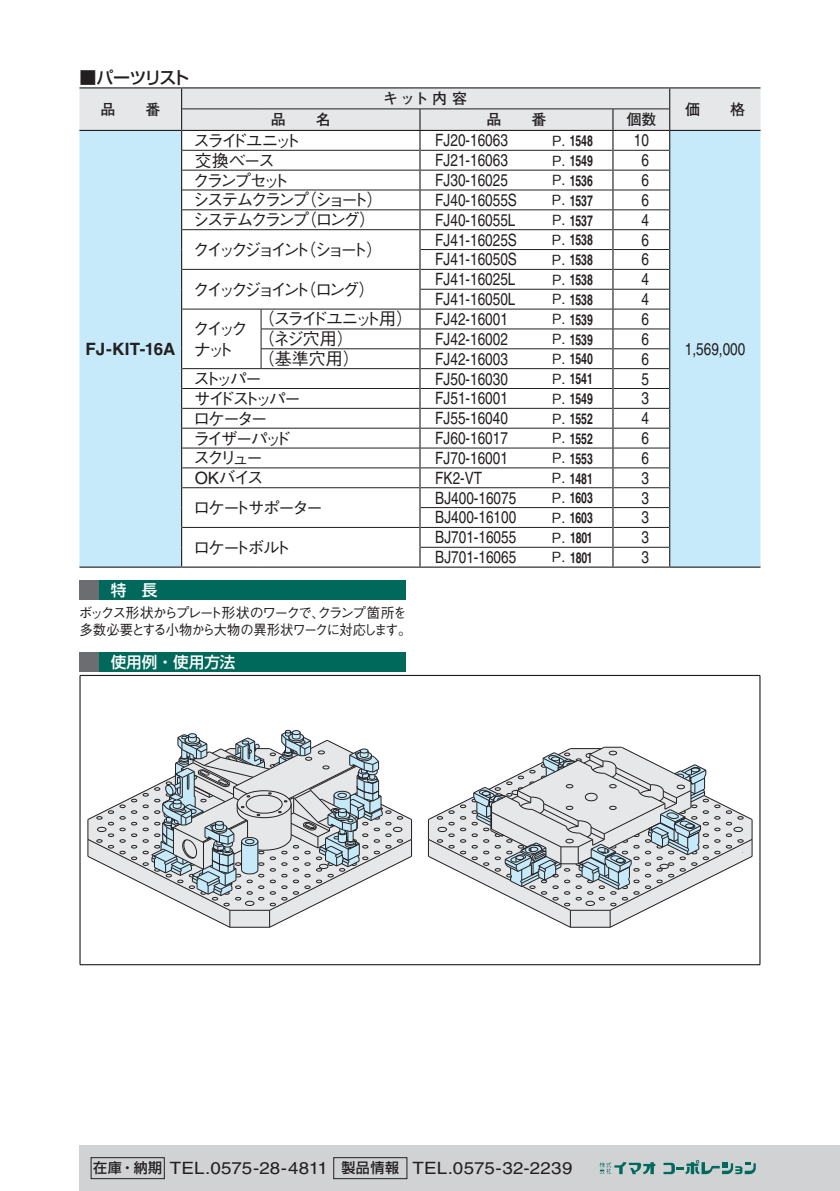
<style>
.page{position:relative;width:840px;height:1191px;background:#fff}
.page>*{position:absolute;margin:0;border:0;box-sizing:border-box;transform-origin:0 0}
.t1{font:17px "Helvetica LT Std";color:#231f20;scale:.8 1}
.t2{font:500 17px/21px "Gothic BBB Pr 6 N";letter-spacing:-.185em;color:#231f20}
.t3{font:17px "Helvetica LT Std";color:#231f20;scale:1.1 1}
.t4{font:500 17px "Gothic BBB Pr 6 N";letter-spacing:-.14em;color:#231f20}
.t5{font:500 17px "Gothic BBB Pr 6 N";letter-spacing:-.26em;color:#231f20}
.t6{font:500 17px "Gothic BBB Pr 6 N";letter-spacing:-.235em;color:#231f20}
.t7{font:700 17px "Helvetica LT Std";letter-spacing:.005em;color:#231f20}
.t8{font:500 17px "Shin Go Pr 6 N";letter-spacing:-.12em;color:#231f20}
.t9{font:500 15.6px "Shin Go Pr 6 N";color:#fff}
.t10{font:700 15px "Helvetica LT Std";color:#231f20;scale:.7 1}
.t11{font:700 15px "Futo Go B101 Pr 6 N";color:#231f20}
.t12{font:500 14px/17px "Gothic BBB Pr 6 N";letter-spacing:-.115em;color:#231f20}
.s1{font-family:"Gothic BBB Pr 6 N";font-weight:500;font-size:14px}
.s2{font-family:"Helvetica LT Std";font-weight:400}
.s3{font-family:"Shin Go Pr 6 N";font-weight:500;font-size:14px}
</style>
<div class="page">
<div style="left:79px;top:1145px;width:760px;height:46px;background:#d1d2d4"></div>
<div style="left:91px;top:1157px;width:73px;height:22px;border:1px solid #231f20"></div>
<div style="left:333px;top:1157px;width:74px;height:22px;border:1px solid #231f20"></div>
<svg style="left:599px;top:1162px;width:56px;height:12px"></svg>
<svg style="left:663px;top:1160px;width:92px;height:14px"></svg>
<hr style="left:79px;top:87px;width:102px;height:1px;background:#231f20">
<hr style="left:181px;top:87px;width:80px;height:1px;background:#231f20">
<hr style="left:261px;top:87px;width:159px;height:1px;background:#231f20">
<hr style="left:420px;top:87px;width:192px;height:1px;background:#231f20">
<hr style="left:612px;top:87px;width:57px;height:1px;background:#231f20">
<hr style="left:669px;top:87px;width:91px;height:1px;background:#231f20">
<svg style="left:79px;top:88px;width:681px;height:478px"></svg>
<hr style="left:79px;top:566px;width:102px;height:1px;background:#231f20">
<hr style="left:181px;top:566px;width:80px;height:1px;background:#231f20">
<hr style="left:261px;top:566px;width:159px;height:1px;background:#231f20">
<hr style="left:420px;top:566px;width:192px;height:1px;background:#231f20">
<hr style="left:612px;top:566px;width:57px;height:1px;background:#231f20">
<hr style="left:669px;top:566px;width:91px;height:1px;background:#231f20">
<div style="left:79px;top:580px;width:20px;height:19px;background:#6c6d70"></div>
<div style="left:99px;top:580px;width:306px;height:19px;background:#01695b"></div>
<div style="left:79px;top:652px;width:20px;height:20px;background:#6c6d70"></div>
<div style="left:99px;top:652px;width:306px;height:20px;background:#01695b"></div>
<hr style="left:80px;top:964px;width:679px;height:1px;background:#231f20">
<hr style="left:79px;top:675px;width:2px;height:289px;background:#231f20">
<hr style="left:80px;top:675px;width:679px;height:1px;background:#231f20">
<hr style="left:759px;top:675px;width:1px;height:289px;background:#231f20">
<svg style="left:87px;top:729px;width:325px;height:199px"></svg>
<svg style="left:427px;top:746px;width:325px;height:182px"></svg>
<p class="t8" style="left:79px;top:63px;width:111px">■パーツリスト</p>
<p class="t11" style="left:100px;top:97px;width:61px">品　　番</p>
<p class="t11" style="left:383px;top:86px;width:85px">キ ッ ト 内 容</p>
<p class="t11" style="left:270px;top:108px;width:61px">品　　名</p>
<p class="t11" style="left:486px;top:108px;width:61px">品　　番</p>
<p class="t11" style="left:626px;top:108px;width:31px">個数</p>
<p class="t2" style="left:193px;top:129px;width:109px">スライドユニット</p>
<p class="t1" style="left:435px;top:131px;width:92px">FJ20-16063</p>
<p class="t10" style="left:551px;top:132px;width:60px"><span class="s1">P．</span>1548</p>
<p class="t1" style="left:633px;top:131px;width:20px">10</p>
<p class="t2" style="left:194px;top:149px;width:82px">交換ベース</p>
<p class="t1" style="left:435px;top:150px;width:92px">FJ21-16063</p>
<p class="t10" style="left:551px;top:151px;width:60px"><span class="s1">P．</span>1549</p>
<p class="t1" style="left:641px;top:150px;width:11px">6</p>
<p class="t2" style="left:192px;top:168px;width:98px">クランプセット</p>
<p class="t1" style="left:435px;top:170px;width:92px">FJ30-16025</p>
<p class="t10" style="left:551px;top:171px;width:60px"><span class="s1">P．</span>1536</p>
<p class="t1" style="left:641px;top:170px;width:11px">6</p>
<p class="t2" style="left:192px;top:188px;width:193px">システムクランプ（ショート）</p>
<p class="t1" style="left:435px;top:190px;width:104px">FJ40-16055S</p>
<p class="t10" style="left:551px;top:191px;width:60px"><span class="s1">P．</span>1537</p>
<p class="t1" style="left:641px;top:190px;width:11px">6</p>
<p class="t2" style="left:192px;top:208px;width:185px">システムクランプ（ロング）</p>
<p class="t1" style="left:435px;top:210px;width:102px">FJ40-16055L</p>
<p class="t10" style="left:551px;top:211px;width:60px"><span class="s1">P．</span>1537</p>
<p class="t1" style="left:641px;top:210px;width:11px">4</p>
<p class="t5" style="left:192px;top:236px;width:192px">クイックジョイント（ショート）</p>
<p class="t1" style="left:435px;top:230px;width:104px">FJ41-16025S</p>
<p class="t10" style="left:551px;top:231px;width:60px"><span class="s1">P．</span>1538</p>
<p class="t1" style="left:641px;top:230px;width:11px">6</p>
<p class="t1" style="left:435px;top:249px;width:104px">FJ41-16050S</p>
<p class="t10" style="left:551px;top:251px;width:60px"><span class="s1">P．</span>1538</p>
<p class="t1" style="left:641px;top:249px;width:11px">6</p>
<p class="t7" style="left:85px;top:338px;width:92px">FJ-KIT-16A</p>
<p class="t6" style="left:192px;top:276px;width:184px">クイックジョイント（ロング）</p>
<p class="t1" style="left:435px;top:269px;width:102px">FJ41-16025L</p>
<p class="t10" style="left:551px;top:271px;width:60px"><span class="s1">P．</span>1538</p>
<p class="t1" style="left:641px;top:269px;width:11px">4</p>
<p class="t1" style="left:435px;top:289px;width:102px">FJ41-16050L</p>
<p class="t10" style="left:551px;top:291px;width:60px"><span class="s1">P．</span>1538</p>
<p class="t1" style="left:641px;top:289px;width:11px">4</p>
<p class="t2" style="left:192px;top:317px;width:57px">クイックナット</p>
<p class="t2" style="left:257px;top:307px;width:157px">（スライドユニット用）</p>
<p class="t1" style="left:435px;top:309px;width:92px">FJ42-16001</p>
<p class="t10" style="left:551px;top:310px;width:60px"><span class="s1">P．</span>1539</p>
<p class="t1" style="left:641px;top:309px;width:11px">6</p>
<p class="t2" style="left:257px;top:327px;width:98px">（ネジ穴用）</p>
<p class="t1" style="left:435px;top:329px;width:92px">FJ42-16002</p>
<p class="t10" style="left:551px;top:330px;width:60px"><span class="s1">P．</span>1539</p>
<p class="t1" style="left:641px;top:329px;width:11px">6</p>
<p class="t2" style="left:257px;top:347px;width:103px">（基準穴用）</p>
<p class="t1" style="left:435px;top:349px;width:92px">FJ42-16003</p>
<p class="t10" style="left:551px;top:350px;width:60px"><span class="s1">P．</span>1540</p>
<p class="t1" style="left:641px;top:349px;width:11px">6</p>
<p class="t2" style="left:193px;top:367px;width:70px">ストッパー</p>
<p class="t1" style="left:435px;top:369px;width:92px">FJ50-16030</p>
<p class="t10" style="left:551px;top:370px;width:60px"><span class="s1">P．</span>1541</p>
<p class="t1" style="left:641px;top:369px;width:11px">5</p>
<p class="t2" style="left:194px;top:387px;width:109px">サイドストッパー</p>
<p class="t1" style="left:435px;top:388px;width:92px">FJ51-16001</p>
<p class="t10" style="left:551px;top:390px;width:60px"><span class="s1">P．</span>1549</p>
<p class="t1" style="left:641px;top:388px;width:11px">3</p>
<p class="t2" style="left:193px;top:407px;width:76px">ロケーター</p>
<p class="t1" style="left:435px;top:408px;width:92px">FJ55-16040</p>
<p class="t10" style="left:551px;top:409px;width:60px"><span class="s1">P．</span>1552</p>
<p class="t1" style="left:641px;top:408px;width:11px">4</p>
<p class="t2" style="left:193px;top:426px;width:100px">ライザーパッド</p>
<p class="t1" style="left:435px;top:428px;width:92px">FJ60-16017</p>
<p class="t10" style="left:551px;top:429px;width:60px"><span class="s1">P．</span>1552</p>
<p class="t1" style="left:641px;top:428px;width:11px">6</p>
<p class="t2" style="left:193px;top:446px;width:71px">スクリュー</p>
<p class="t1" style="left:435px;top:448px;width:92px">FJ70-16001</p>
<p class="t10" style="left:551px;top:449px;width:60px"><span class="s1">P．</span>1553</p>
<p class="t1" style="left:641px;top:448px;width:11px">6</p>
<p class="t2" style="left:194px;top:466px;width:71px"><span class="s2">OK</span>バイス</p>
<p class="t1" style="left:435px;top:468px;width:60px">FK2-VT</p>
<p class="t10" style="left:551px;top:469px;width:60px"><span class="s1">P．</span>1481</p>
<p class="t1" style="left:641px;top:468px;width:11px">3</p>
<p class="t4" style="left:193px;top:494px;width:131px">ロケートサポーター</p>
<p class="t1" style="left:435px;top:488px;width:103px">BJ400-16075</p>
<p class="t10" style="left:551px;top:489px;width:60px"><span class="s1">P．</span>1603</p>
<p class="t1" style="left:641px;top:488px;width:11px">3</p>
<p class="t1" style="left:435px;top:507px;width:103px">BJ400-16100</p>
<p class="t10" style="left:551px;top:509px;width:60px"><span class="s1">P．</span>1603</p>
<p class="t1" style="left:641px;top:507px;width:11px">3</p>
<p class="t4" style="left:193px;top:533px;width:99px">ロケートボルト</p>
<p class="t1" style="left:435px;top:527px;width:103px">BJ701-16055</p>
<p class="t10" style="left:551px;top:528px;width:60px"><span class="s1">P．</span>1801</p>
<p class="t1" style="left:641px;top:527px;width:11px">3</p>
<p class="t1" style="left:435px;top:547px;width:103px">BJ701-16065</p>
<p class="t10" style="left:551px;top:548px;width:60px"><span class="s1">P．</span>1801</p>
<p class="t1" style="left:641px;top:547px;width:11px">3</p>
<p class="t9" style="left:111px;top:577px;width:48px">特　長</p>
<p class="t12" style="left:79px;top:603px;width:334px">ボックス形状からプレート形状のワークで、クランプ箇所を多数必要とする小物から大物の異形状ワークに対応します。</p>
<p class="t9" style="left:111px;top:649px;width:126px">使用例・使用方法</p>
<p class="t11" style="left:684px;top:97px;width:61px">価　　格</p>
<p class="t1" style="left:684px;top:339px;width:77px">1,569,000</p>
<p class="t3" style="left:93px;top:1158px;width:437px"><span class="s3">在庫・納期</span> TEL.0575-28-4811 <span class="s3">製品情報</span> TEL.0575-32-2239</p>
</div>
